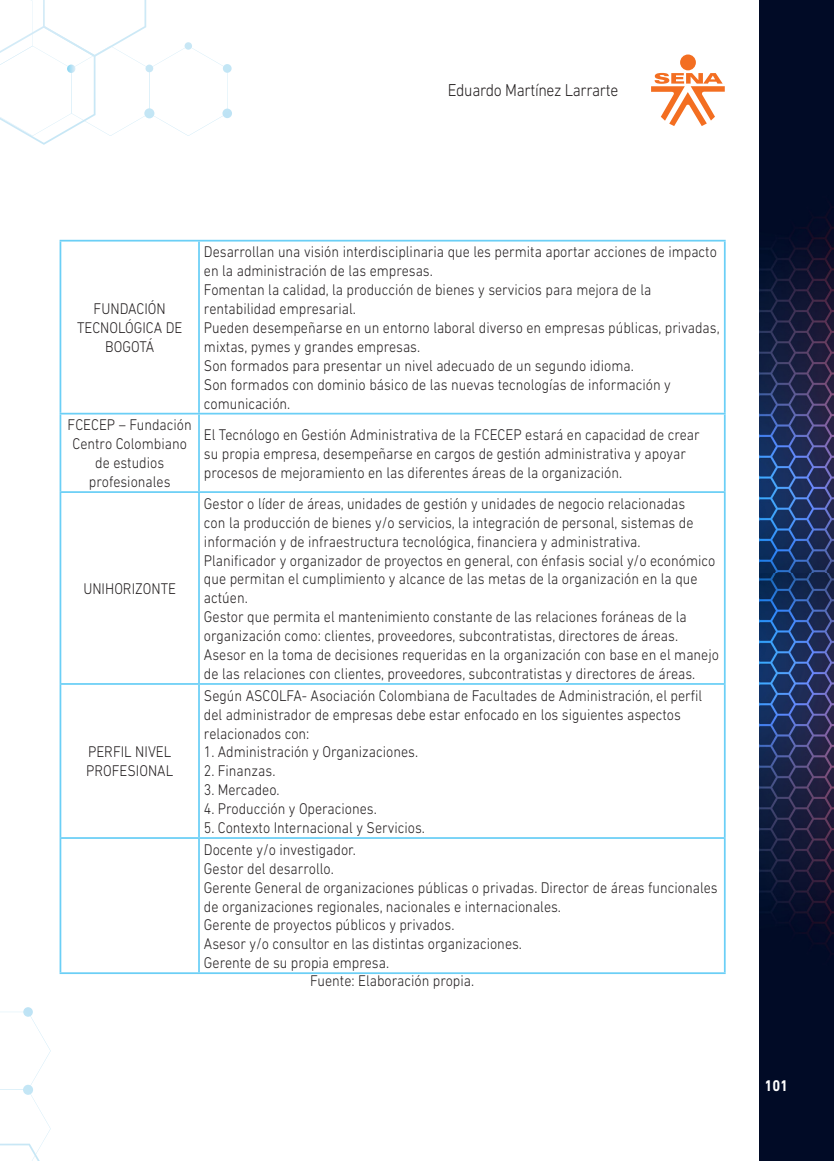
<style>
.page{position:relative;width:834px;height:1161px;background:#fff}
.page>*{position:absolute;margin:0;border:0;box-sizing:border-box;transform-origin:0 0}
.t1{font:300 17.5px "DIN Next LT Pro";letter-spacing:-.02em;color:#231f20;scale:.9 1}
.TEXTOS_TABLAS_10_PTO{font:300 15.75px/18.9px "DIN Next LT Pro";color:#231f20;scale:.9 1}
.Fuente_tablas_o_graf{font:300 15.75px "DIN Next LT Pro";color:#231f20;scale:.9 1}
.t2{font:700 15.75px "DIN Next LT Pro";color:#fff;scale:.9 1}
</style>
<div class="page">
<img style="left:759px;top:0;width:74px;height:574px">
<img style="left:759px;top:574px;width:74px;height:587px">
<div style="left:680px;top:54px;width:15px;height:16px;background:#f36e21;border-radius:50%"></div>
<svg style="left:651px;top:73px;width:73px;height:53px"></svg>
<svg style="left:0;top:0;width:232px;height:145px"></svg>
<svg style="left:0;top:1007px;width:51px;height:154px"></svg>
<hr style="left:60px;top:240px;width:139px;height:2px;background:#6bcff6">
<hr style="left:60px;top:242px;width:1px;height:171px;background:#6bcff6">
<hr style="left:199px;top:240px;width:526px;height:2px;background:#6bcff6">
<hr style="left:198px;top:242px;width:2px;height:171px;background:#6bcff6">
<hr style="left:723px;top:242px;width:2px;height:171px;background:#6bcff6">
<hr style="left:60px;top:413px;width:139px;height:1px;background:#6bcff6">
<hr style="left:60px;top:414px;width:1px;height:77px;background:#6bcff6">
<hr style="left:199px;top:413px;width:526px;height:1px;background:#6bcff6">
<hr style="left:198px;top:414px;width:2px;height:77px;background:#6bcff6">
<hr style="left:723px;top:414px;width:2px;height:77px;background:#6bcff6">
<hr style="left:60px;top:491px;width:139px;height:2px;background:#6bcff6">
<hr style="left:60px;top:493px;width:1px;height:190px;background:#6bcff6">
<hr style="left:199px;top:491px;width:526px;height:2px;background:#6bcff6">
<hr style="left:198px;top:493px;width:2px;height:190px;background:#6bcff6">
<hr style="left:723px;top:493px;width:2px;height:190px;background:#6bcff6">
<hr style="left:60px;top:683px;width:139px;height:2px;background:#6bcff6">
<hr style="left:60px;top:685px;width:1px;height:152px;background:#6bcff6">
<hr style="left:199px;top:683px;width:526px;height:2px;background:#6bcff6">
<hr style="left:198px;top:685px;width:2px;height:152px;background:#6bcff6">
<hr style="left:723px;top:685px;width:2px;height:152px;background:#6bcff6">
<hr style="left:60px;top:837px;width:139px;height:2px;background:#6bcff6">
<hr style="left:60px;top:839px;width:1px;height:133px;background:#6bcff6">
<hr style="left:199px;top:837px;width:526px;height:2px;background:#6bcff6">
<hr style="left:198px;top:839px;width:2px;height:133px;background:#6bcff6">
<hr style="left:723px;top:839px;width:2px;height:133px;background:#6bcff6">
<hr style="left:60px;top:972px;width:139px;height:2px;background:#6bcff6">
<hr style="left:199px;top:972px;width:526px;height:2px;background:#6bcff6">
<p class="t1" style="left:447px;top:80px;width:191px">Eduardo Martínez Larrarte</p>
<p class="TEXTOS_TABLAS_10_PTO" style="left:77px;top:299px;width:118px;text-align:center">FUNDACIÓN<br>TECNOLÓGICA DE<br>BOGOTÁ</p>
<p class="TEXTOS_TABLAS_10_PTO" style="left:204px;top:242px;width:571px">Desarrollan una visión interdisciplinaria que les permita aportar acciones de impacto en la administración de las empresas.</p>
<p class="TEXTOS_TABLAS_10_PTO" style="left:204px;top:280px;width:498px">Fomentan la calidad, la producción de bienes y servicios para mejora de la rentabilidad empresarial.</p>
<p class="TEXTOS_TABLAS_10_PTO" style="left:204px;top:318px;width:574px">Pueden desempeñarse en un entorno laboral diverso en empresas públicas, privadas, mixtas, pymes y grandes empresas.</p>
<p class="TEXTOS_TABLAS_10_PTO" style="left:204px;top:356px;width:479px">Son formados para presentar un nivel adecuado de un segundo idioma.</p>
<p class="TEXTOS_TABLAS_10_PTO" style="left:204px;top:375px;width:520px">Son formados con dominio básico de las nuevas tecnologías de información y comunicación.</p>
<p class="TEXTOS_TABLAS_10_PTO" style="left:68px;top:415px;width:139px;text-align:center">FCECEP – Fundación<br>Centro Colombiano de estudios profesionales</p>
<p class="TEXTOS_TABLAS_10_PTO" style="left:204px;top:425px;width:552px">El Tecnólogo en Gestión Administrativa de la FCECEP estará en capacidad de crear su propia empresa, desempeñarse en cargos de gestión administrativa y apoyar procesos de mejoramiento en las diferentes áreas de la organización.</p>
<p class="TEXTOS_TABLAS_10_PTO" style="left:83px;top:579px;width:104px">UNIHORIZONTE</p>
<p class="TEXTOS_TABLAS_10_PTO" style="left:86px;top:742px;width:98px">PERFIL NIVEL<br>PROFESIONAL</p>
<p class="TEXTOS_TABLAS_10_PTO" style="left:204px;top:494px;width:545px">Gestor o líder de áreas, unidades de gestión y unidades de negocio relacionadas con la producción de bienes y/o servicios, la integración de personal, sistemas de información y de infraestructura tecnológica, financiera y administrativa.</p>
<p class="TEXTOS_TABLAS_10_PTO" style="left:204px;top:551px;width:569px">Planificador y organizador de proyectos en general, con énfasis social y/o económico que permitan el cumplimiento y alcance de las metas de la organización en la que actúen.</p>
<p class="TEXTOS_TABLAS_10_PTO" style="left:204px;top:607px;width:538px">Gestor que permita el mantenimiento constante de las relaciones foráneas de la organización como: clientes, proveedores, subcontratistas, directores de áreas.</p>
<p class="TEXTOS_TABLAS_10_PTO" style="left:204px;top:645px;width:573px">Asesor en la toma de decisiones requeridas en la organización con base en el manejo de las relaciones con clientes, proveedores, subcontratistas y directores de áreas.</p>
<p class="TEXTOS_TABLAS_10_PTO" style="left:204px;top:686px;width:555px">Según ASCOLFA- Asociación Colombiana de Facultades de Administración, el perfil del administrador de empresas debe estar enfocado en los siguientes aspectos relacionados con:</p>
<p class="TEXTOS_TABLAS_10_PTO" style="left:204px;top:742px;width:239px">1. Administración y Organizaciones.</p>
<p class="TEXTOS_TABLAS_10_PTO" style="left:204px;top:761px;width:81px">2. Finanzas.</p>
<p class="TEXTOS_TABLAS_10_PTO" style="left:204px;top:780px;width:86px">3. Mercadeo.</p>
<p class="TEXTOS_TABLAS_10_PTO" style="left:204px;top:799px;width:193px">4. Producción y Operaciones.</p>
<p class="TEXTOS_TABLAS_10_PTO" style="left:204px;top:818px;width:247px">5. Contexto Internacional y Servicios.</p>
<p class="TEXTOS_TABLAS_10_PTO" style="left:204px;top:840px;width:170px">Docente y/o investigador.</p>
<p class="TEXTOS_TABLAS_10_PTO" style="left:204px;top:859px;width:146px">Gestor del desarrollo.</p>
<p class="TEXTOS_TABLAS_10_PTO" style="left:204px;top:877px;width:572px">Gerente General de organizaciones públicas o privadas. Director de áreas funcionales de organizaciones regionales, nacionales e internacionales.</p>
<p class="TEXTOS_TABLAS_10_PTO" style="left:204px;top:915px;width:280px">Gerente de proyectos públicos y privados.</p>
<p class="TEXTOS_TABLAS_10_PTO" style="left:204px;top:934px;width:355px">Asesor y/o consultor en las distintas organizaciones.</p>
<p class="TEXTOS_TABLAS_10_PTO" style="left:204px;top:953px;width:207px">Gerente de su propia empresa.</p>
<p class="Fuente_tablas_o_graf" style="left:310px;top:971px;width:184px">Fuente: Elaboración propia.</p>
<p class="t2" style="left:764px;top:1077px;width:28px">101</p>
</div>
